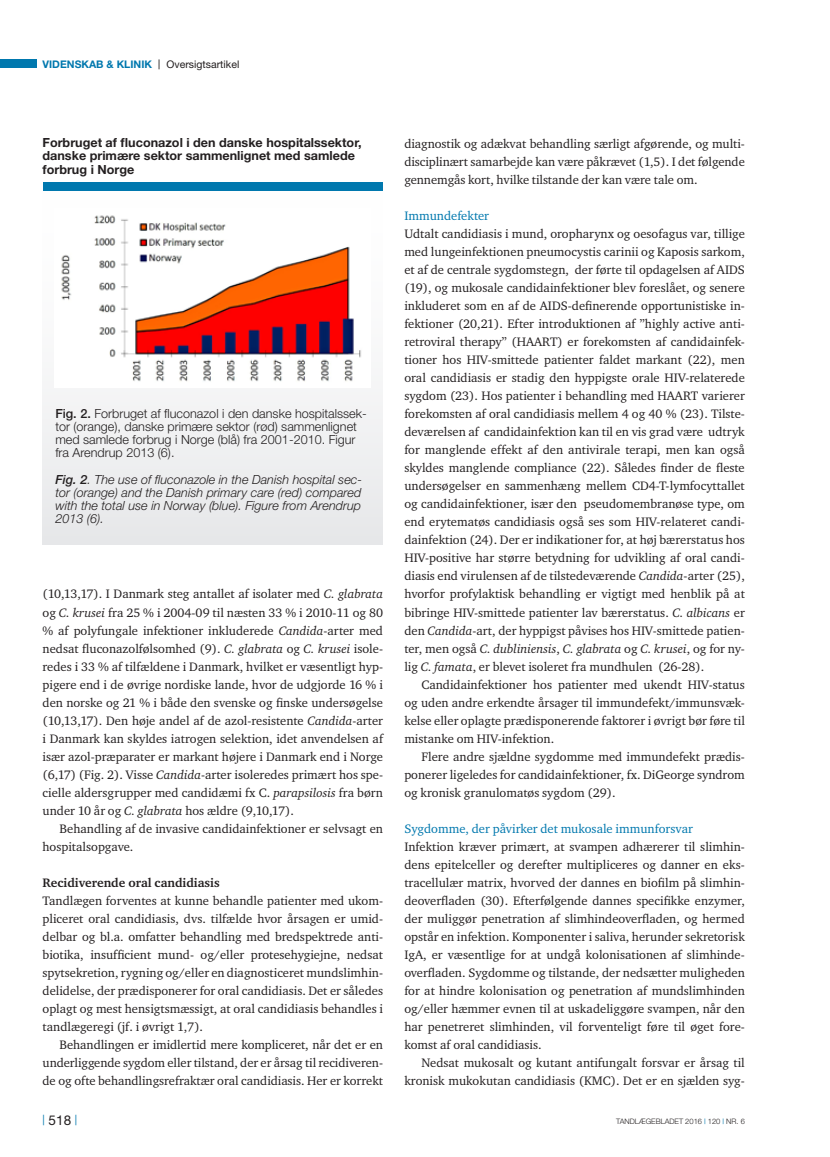
<style>
.page{position:relative;width:830px;height:1157px;background:#fff}
.page>*{position:absolute;margin:0;border:0;box-sizing:border-box;transform-origin:0 0}
.t1{font:13.5px "Helvetica Neue";color:#231f20}
.t2{font:12.6px/18px "Charter ITC";color:#231f20;text-align:justify}
.t3{font:300 12.6px/13.2px "Helvetica Neue";color:#231f20}
.t4{font:italic 300 12.6px/13.2px "Helvetica Neue";color:#231f20;text-align:justify}
.t5{font:700 12.6px/13.2px "Helvetica Neue";color:#231f20}
.t6{font:12.6px "Charter ITC";color:#0078ae}
.t7{font:700 12.6px "Charter ITC";color:#231f20}
.t8{font:700 10.5px "Helvetica Neue";color:#0078ae}
.t9{font:300 7.5px "Helvetica Neue";color:#231f20}
.s1{font-family:"Arial";font-weight:400;color:#231f20}
.s2{font-weight:400;color:#231f20}
.s3{font-weight:500}
.s4{font-style:italic}
.s5{font-weight:400;color:#0078ae}
</style>
<div class="page">
<div style="left:0;top:60px;width:37px;height:8px;background:#0078ae"></div>
<div style="left:43px;top:182px;width:340px;height:362px;background:linear-gradient(to bottom,#fff,#e8e9eb)"></div>
<div style="left:43px;top:182px;width:340px;height:9px;background:#0078ae"></div>
<img style="left:54px;top:208px;width:316px;height:179px">
<p class="t8" style="left:43px;top:58px;width:198px">VIDENSKAB &amp; KLINIK <span class="s1">|</span> <span class="s2">Oversigtsartikel</span></p>
<p class="t5" style="left:43px;top:136px;width:320px">Forbruget af fluconazol i den danske hospitalssektor, danske primære sektor sammenlignet med samlede forbrug i Norge</p>
<p class="t3" style="left:55px;top:406px;width:313px"><span class="s3">Fig. 2.</span> Forbruget af fluconazol i den danske hospitalssek&shy;tor (orange), danske primære sektor (rød) sammenlignet med samlede forbrug i Norge (blå) fra 2001-2010. Figur fra Arendrup 2013 (6).</p>
<p class="t4" style="left:55px;top:472px;width:308px"><span class="s3">Fig. 2</span>. The use of fluconazole in the Danish hospital sec&shy;tor (orange) and the Danish primary care (red) compared with the total use in Norway (blue). Figure from Arendrup 2013 (6).</p>
<p class="t2" style="left:43px;top:585px;width:342px">(10,13,17). I Danmark steg antallet af isolater med <span class="s4">C. glabrata </span>og <span class="s4">C. krusei</span> fra 25 % i 2004-09 til næsten 33 % i 2010-11 og 80 % af polyfungale infektioner inkluderede <span class="s4">Candida</span>-arter med nedsat fluconazolfølsomhed (9). <span class="s4">C. glabrata</span> og <span class="s4">C. krusei</span> isole&shy;redes i 33 % af tilfældene i Danmark, hvilket er væsentligt hyp&shy;pigere end i de øvrige nordiske lande, hvor de udgjorde 16 % i den norske og 21 % i både den svenske og finske undersøgelse (10,13,17). Den høje andel af de azol-resistente <span class="s4">Candida</span>-arter i Danmark kan skyldes iatrogen selektion, idet anvendelsen af især azol-præparater er markant højere i Danmark end i Norge (6,17) (Fig. 2). Visse <span class="s4">Candida</span>-arter isoleredes primært hos spe&shy;cielle aldersgrupper med candidæmi fx C. <span class="s4">parapsilosis</span> fra børn under 10 år og <span class="s4">C. glabrata</span> hos ældre (9,10,17).</p>
<p class="t2" style="left:43px;top:819px;width:342px;text-indent:17px">Behandling af de invasive candidainfektioner er selvsagt en hospitalsopgave.</p>
<p class="t7" style="left:43px;top:874px;width:178px">Recidiverende oral candidiasis</p>
<p class="t2" style="left:43px;top:891px;width:342px">Tandlægen forventes at kunne behandle patienter med ukom&shy;pliceret oral candidiasis, dvs. tilfælde hvor årsagen er umid&shy;delbar og bl.a. omfatter behandling med bredspektrede anti&shy;biotika, insufficient mund- og/eller protesehygiejne, nedsat spytsekretion, rygning og/eller en diagnosticeret mundslimhin&shy;delidelse, der prædisponerer for oral candidiasis. Det er således oplagt og mest hensigtsmæssigt, at oral candidiasis behandles i tandlægeregi (jf. i øvrigt 1,7).</p>
<p class="t2" style="left:43px;top:1035px;width:342px;text-indent:17px">Behandlingen er imidlertid mere kompliceret, når det er en underliggende sygdom eller tilstand, der er årsag til recidiveren&shy;de og ofte behandlingsrefraktær oral candidiasis. Her er korrekt</p>
<p class="t2" style="left:404px;top:135px;width:342px">diagnostik og adækvat behandling særligt afgørende, og multi&shy;disciplinært samarbejde kan være påkrævet (1,5). I det følgende gennemgås kort, hvilke tilstande der kan være tale om.</p>
<p class="t6" style="left:404px;top:208px;width:86px">Immundefekter</p>
<p class="t2" style="left:404px;top:225px;width:342px">Udtalt candidiasis i mund, oropharynx og oesofagus var, tillige med lungeinfektionen pneumocystis carinii og Kaposis sarkom, et af de centrale sygdomstegn, der førte til opdagelsen af AIDS (19), og mukosale candidainfektioner blev foreslået, og senere inkluderet som en af de AIDS-definerende opportunistiske in&shy;fektioner (20,21). Efter introduktionen af ”highly active anti&shy;retroviral therapy” (HAART) er forekomsten af candidainfek&shy;tioner hos HIV-smittede patienter faldet markant (22), men oral candidiasis er stadig den hyppigste orale HIV-relaterede sygdom (23). Hos patienter i behandling med HAART varierer forekomsten af oral candidiasis mellem 4 og 40 % (23). Tilste&shy;deværelsen af candidainfektion kan til en vis grad være udtryk for manglende effekt af den antivirale terapi, men kan også skyldes manglende compliance (22). Således finder de fleste undersøgelser en sammenhæng mellem CD4-T-lymfocyttallet og candidainfektioner, især den pseudomembranøse type, om end erytematøs candidiasis også ses som HIV-relateret candi&shy;dainfektion (24). Der er indikationer for, at høj bærerstatus hos HIV-positive har større betydning for udvikling af oral candi&shy;diasis end virulensen af de tilstedeværende <span class="s4">Candida</span>-arter (25), hvorfor profylaktisk behandling er vigtigt med henblik på at bibringe HIV-smittede patienter lav bærerstatus. <span class="s4">C. albicans</span> er den <span class="s4">Candida</span>-art, der hyppigst påvises hos HIV-smittede patien&shy;ter, men også <span class="s4">C. dubliniensis</span>, <span class="s4">C. glabrata</span> og <span class="s4">C. krusei</span>, og for ny&shy;lig <span class="s4">C. famata</span>, er blevet isoleret fra mundhulen (26-28).</p>
<p class="t2" style="left:404px;top:675px;width:342px;text-indent:17px">Candidainfektioner hos patienter med ukendt HIV-status og uden andre erkendte årsager til immundefekt/immunsvæk&shy;kelse eller oplagte prædisponerende faktorer i øvrigt bør føre til mistanke om HIV-infektion.</p>
<p class="t2" style="left:404px;top:747px;width:342px;text-indent:17px">Flere andre sjældne sygdomme med immundefekt prædis&shy;ponerer ligeledes for candidainfektioner, fx. DiGeorge syndrom og kronisk granulomatøs sygdom (29).</p>
<p class="t6" style="left:404px;top:820px;width:290px">Sygdomme, der påvirker det mukosale immunforsvar</p>
<p class="t2" style="left:404px;top:837px;width:342px">Infektion kræver primært, at svampen adhærerer til slimhin&shy;dens epitelceller og derefter multipliceres og danner en eks&shy;tracellulær matrix, hvorved der dannes en biofilm på slimhin&shy;deoverfladen (30). Efterfølgende dannes specifikke enzymer, der muliggør penetration af slimhindeoverfladen, og hermed opstår en infektion. Komponenter i saliva, herunder sekretorisk IgA, er væsentlige for at undgå kolonisationen af slimhinde&shy;overfladen. Sygdomme og tilstande, der nedsætter muligheden for at hindre kolonisation og penetration af mundslimhinden og/eller hæmmer evnen til at uskadeliggøre svampen, når den har penetreret slimhinden, vil forventeligt føre til øget fore&shy;komst af oral candidiasis.</p>
<p class="t2" style="left:404px;top:1053px;width:342px;text-align:right">Nedsat mukosalt og kutant antifungalt forsvar er årsag til kronisk mukokutan candidiasis (KMC). Det er en sjælden syg-</p>
<p class="t1" style="left:43px;top:1112px;width:36px"><sup>|</sup> 518 <sup>|</sup></p>
<p class="t9" style="left:615px;top:1116px;width:130px">TANDLÆGEBLADET 2016 <span class="s5">|</span> 120 <span class="s5">|</span> NR. 6</p>
</div>
